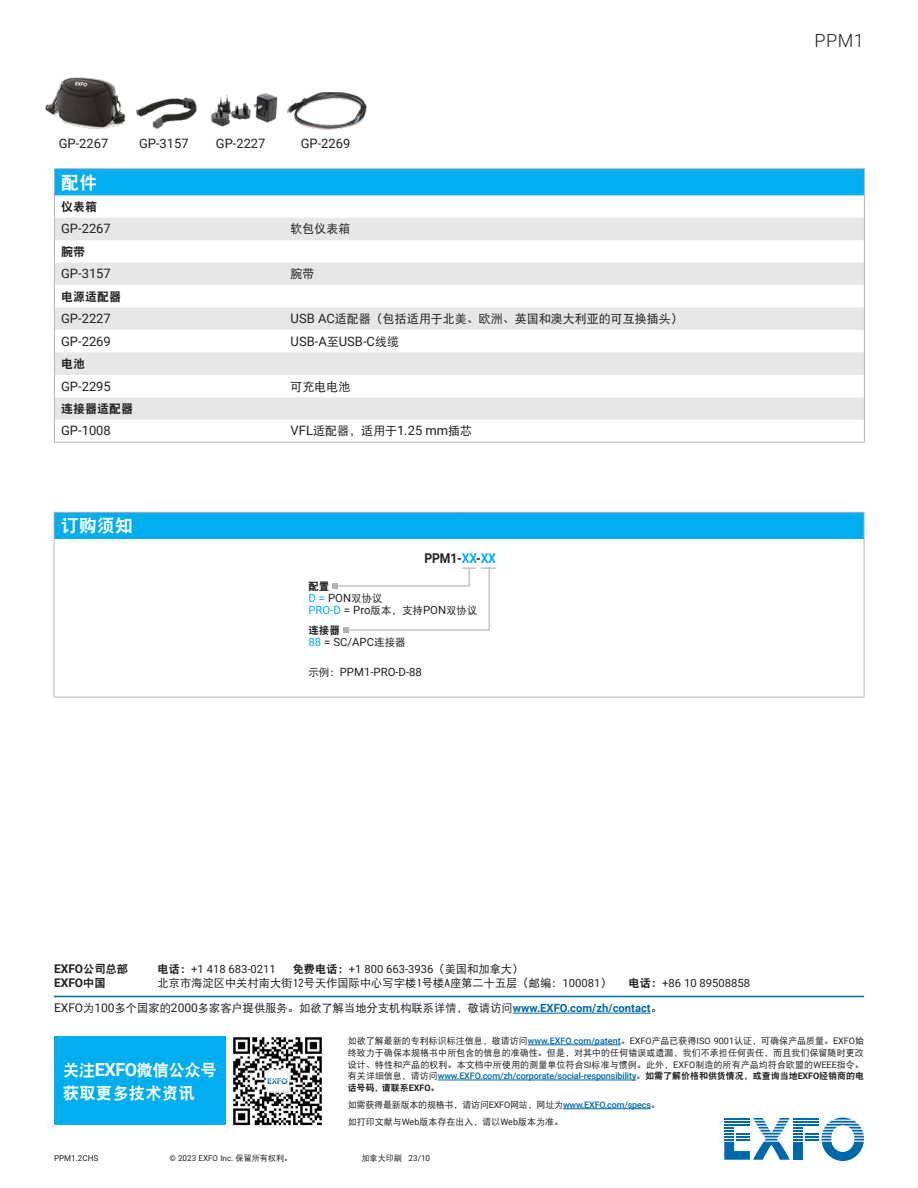
<style>
.page{position:relative;width:918px;height:1188px;background:#fff}
.page>*{position:absolute;margin:0;border:0;box-sizing:border-box;transform-origin:0 0}
.t1{font:300 18.15px "Roboto";color:#231f20}
.t2{font:18px "DF Hei W9";color:#fff}
.t3{font:16.5px/22.5px "DF Hei W9";color:#fff}
.t4{font:700 13.5px "Roboto";letter-spacing:-.01em;color:#231f20;scale:.9 1}
.t5{font:12.9px "Roboto";color:#231f20}
.t6{font:12px "DF Hei W5";color:#231f20}
.t7{font:12px "DF Hei W9";color:#231f20}
.t8{font:700 12px "Roboto";color:#231f20}
.t9{font:11.4px "Roboto";color:#231f20}
.t10{font:11.25px "DF Hei W5";color:#231f20}
.t11{font:11.25px "Roboto";color:#231f20}
.t12{font:10.5px "DF Hei W5";color:#231f20}
.t13{font:10.5px "DF Hei W9";color:#231f20}
.t14{font:9px/11.7px "DF Hei W5";letter-spacing:.01em;color:#231f20;text-align:justify}
.t15{font:500 9px "Roboto";letter-spacing:-.01em;color:#0068a9}
.t16{font:9px/17.1px "DF Hei W5";letter-spacing:-.02em;color:#231f20}
.t17{font:9px "DF Hei W9";letter-spacing:-.01em;color:#231f20}
.t18{font:8.1px "Roboto";color:#231f20}
.t19{font:8.1px "DF Hei W5";color:#231f20}
.s1{font-family:"Roboto";font-size:12.9px}
.s2{font-family:"DF Hei W5";font-size:12px}
.s3{color:#00aeef}
.s4{font-family:"DF Hei W5";font-size:10.5px}
.s5{font-family:"Roboto";font-size:11.4px;color:#00aeef}
.s6{font-family:"Roboto";font-size:11.4px}
.s7{font-family:"DF Hei W9";font-weight:400;font-size:11.25px}
.s8{font-family:"DF Hei W9"}
.s9{font-family:"DF Hei W5"}
.s10{font-family:"Roboto"}
.s11{font-family:"Roboto";font-size:12px}
.s12{font-family:"Roboto";font-weight:700;color:#0068a9}
.s13{font-family:"Roboto";font-weight:700;font-size:18px}
.s14{font-family:"Roboto";font-weight:500;color:#0068a9}
.s15{font-family:"DF Hei W5";font-weight:400;color:#231f20}
.s16{font-family:"DF Hei W9";font-weight:400;color:#231f20}
.s17{font-weight:700;color:#231f20}
.s18{font-family:"Roboto";font-weight:700}
</style>
<div class="page">
<svg style="left:724px;top:1118px;width:140px;height:43px"></svg>
<hr style="left:724px;top:1124px;width:26px;height:2px;background:#0068a9">
<hr style="left:528px;top:1045px;width:93px;height:1px;background:#0068a9">
<hr style="left:438px;top:1080px;width:198px;height:1px;background:#0068a9">
<hr style="left:563px;top:1108px;width:88px;height:1px;background:#0068a9">
<div style="left:54px;top:1037px;width:172px;height:88px;background:#00aeef"></div>
<img style="left:233px;top:1037px;width:89px;height:89px">
<hr style="left:54px;top:996px;width:810px;height:1px;background:#0068a9">
<hr style="left:513px;top:1013px;width:138px;height:1px;background:#0068a9">
<div style="left:54px;top:512px;width:810px;height:27px;background:#00aeef"></div>
<svg style="left:55px;top:539px;width:809px;height:158px"></svg>
<hr style="left:54px;top:512px;width:405px;height:1px;background:#b2b3b7">
<svg style="left:54px;top:513px;width:1px;height:26px"></svg>
<hr style="left:459px;top:512px;width:405px;height:1px;background:#b2b3b7">
<svg style="left:864px;top:513px;width:1px;height:26px"></svg>
<hr style="left:54px;top:539px;width:1px;height:158px;background:#b2b3b7">
<hr style="left:864px;top:539px;width:1px;height:158px;background:#b2b3b7">
<hr style="left:54px;top:697px;width:405px;height:1px;background:#b2b3b7">
<hr style="left:459px;top:697px;width:405px;height:1px;background:#b2b3b7">
<svg style="left:332px;top:566px;width:164px;height:67px"></svg>
<img style="left:210px;top:93px;width:68px;height:34px">
<img style="left:287px;top:92px;width:80px;height:38px">
<img style="left:45px;top:77px;width:81px;height:52px">
<img style="left:135px;top:97px;width:62px;height:32px">
<div style="left:54px;top:169px;width:810px;height:26px;background:#00aeef"></div>
<svg style="left:55px;top:195px;width:809px;height:247px"></svg>
<svg style="left:55px;top:218px;width:809px;height:202px;fill:#e6e7e9"></svg>
<hr style="left:54px;top:168px;width:230px;height:1px;background:#b2b3b7">
<hr style="left:284px;top:168px;width:581px;height:1px;background:#b2b3b7">
<svg style="left:54px;top:169px;width:1px;height:273px"></svg>
<svg style="left:864px;top:169px;width:1px;height:273px"></svg>
<hr style="left:54px;top:442px;width:230px;height:1px;background:#b2b3b7">
<hr style="left:284px;top:442px;width:581px;height:1px;background:#b2b3b7">
<h3 class="t5" style="left:59px;top:134px;width:51px">GP-2267</h3>
<h3 class="t5" style="left:139px;top:134px;width:51px">GP-3157</h3>
<h3 class="t5" style="left:216px;top:135px;width:51px">GP-2227</h3>
<h3 class="t5" style="left:301px;top:135px;width:51px">GP-2269</h3>
<h2 class="t2" style="left:61px;top:173px;width:38px">配件</h2>
<h3 class="t7" style="left:61px;top:201px;width:37px">仪表箱</h3>
<h3 class="t5" style="left:61px;top:220px;width:51px">GP-2267</h3>
<h3 class="t6" style="left:291px;top:223px;width:61px">软包仪表箱</h3>
<h3 class="t7" style="left:61px;top:245px;width:25px">腕带</h3>
<h3 class="t5" style="left:61px;top:265px;width:51px">GP-3157</h3>
<h3 class="t6" style="left:291px;top:268px;width:25px">腕带</h3>
<h3 class="t7" style="left:61px;top:290px;width:61px">电源适配器</h3>
<h3 class="t5" style="left:61px;top:310px;width:51px">GP-2227</h3>
<h3 class="t6" style="left:291px;top:313px;width:394px"><span class="s1">USB AC</span>适配器（包括适用于北美、欧洲、英国和澳大利亚的可互换插头）</h3>
<h3 class="t5" style="left:61px;top:332px;width:51px">GP-2269</h3>
<h3 class="t5" style="left:291px;top:332px;width:110px">USB-A<span class="s2">至</span>USB-C<span class="s2">线缆</span></h3>
<h3 class="t7" style="left:61px;top:358px;width:25px">电池</h3>
<h3 class="t5" style="left:61px;top:377px;width:51px">GP-2295</h3>
<h3 class="t6" style="left:291px;top:380px;width:61px">可充电电池</h3>
<h3 class="t7" style="left:61px;top:403px;width:73px">连接器适配器</h3>
<h3 class="t5" style="left:61px;top:422px;width:51px">GP-1008</h3>
<h3 class="t5" style="left:291px;top:422px;width:183px">VFL<span class="s2">适配器，适用于</span>1.25 mm<span class="s2">插芯</span></h3>
<h2 class="t2" style="left:61px;top:517px;width:73px">订购须知</h2>
<h3 class="t4" style="left:424px;top:549px;width:81px">PPM1-<span class="s3">XX</span>-<span class="s3">XX</span></h3>
<p class="t13" style="left:308px;top:581px;width:22px">配置</p>
<p class="t9" style="left:308px;top:590px;width:76px"><span class="s3">D =</span> PON<span class="s4">双协议</span></p>
<p class="t12" style="left:308px;top:605px;width:171px"><span class="s5">PRO-D</span> <span class="s6">= Pro</span>版本，支持<span class="s6">PON</span>双协议</p>
<p class="t13" style="left:308px;top:625px;width:33px">连接器</p>
<p class="t9" style="left:308px;top:634px;width:99px"><span class="s3">88</span> = SC/APC<span class="s4">连接器</span></p>
<p class="t9" style="left:308px;top:664px;width:115px"><span class="s4">示例：</span>PPM1-PRO-D-88</p>
<h1 class="t1" style="left:815px;top:28px;width:51px">PPM1</h1>
<h3 class="t8" style="left:54px;top:960px;width:76px">EXFO<span class="s7">公司总部</span></h3>
<p class="t11" style="left:158px;top:961px;width:120px"><span class="s8">电话：</span>+1 418 683-0211</p>
<p class="t11" style="left:293px;top:961px;width:232px"><span class="s8">免费电话：</span>+1 800 663-3936<span class="s9">（美国和加拿大）</span></p>
<h3 class="t8" style="left:54px;top:974px;width:53px">EXFO<span class="s7">中国</span></h3>
<p class="t10" style="left:158px;top:977px;width:456px">北京市海淀区中关村南大街12号天作国际中心写字楼1号楼A座第二十五层（邮编：<span class="s10">100081</span>）</p>
<p class="t11" style="left:629px;top:975px;width:123px"><span class="s8">电话：</span>+86 10 89508858</p>
<p class="t10" style="left:54px;top:1003px;width:609px"><span class="s11">EXFO</span>为<span class="s11">100</span>多个国家的<span class="s11">2000</span>多家客户提供服务。如欲了解当地分支机构联系详情，敬请访问<span class="s12">www.EXFO.com/zh/contact</span>。</p>
<h3 class="t3" style="left:63px;top:1059px;width:156px">关注<span class="s13">EXFO</span>微信公众号获取更多技术资讯</h3>
<p class="t14" style="left:348px;top:1035px;width:518px">如欲了解最新的专利标识标注信息，敬请访问<span class="s14">www.EXFO.com/patent</span>。<span class="s10">EXFO</span>产品已获得<span class="s10">ISO 9001</span>认证，可确保产品质量。<span class="s10">EXFO</span>始终致力于确保本规格书中所包含的信息的准确性。但是，对其中的任何错误或遗漏，我们不承担任何责任，而且我们保留随时更改设计、特性和产品的权利。本文档中所使用的测量单位符合<span class="s10">SI</span>标准与惯例。此外，<span class="s10">EXFO</span>制造的所有产品均符合欧盟的<span class="s10">WEEE</span>指令。</p>
<p class="t15" style="left:348px;top:1070px;width:518px"><span class="s15">有关详细信息，请访问</span>www.EXFO.com/zh/corporate/social-responsibility<span class="s15">。</span><span class="s16">如需了解价格和供货情况，或查询当地</span><span class="s17">EXFO</span><span class="s16">经销商的电</span></p>
<p class="t17" style="left:348px;top:1083px;width:93px">话号码，请联系<span class="s18">EXFO</span>。</p>
<p class="t16" style="left:348px;top:1096px;width:314px">如需获得最新版本的规格书，请访问<span class="s10">EXFO</span>网站，网址为<span class="s14">www.EXFO.com/specs</span>。如打印文献与<span class="s10">Web</span>版本存在出入，请以<span class="s10">Web</span>版本为准。</p>
<p class="t18" style="left:54px;top:1152px;width:46px">PPM1.2CHS</p>
<p class="t18" style="left:169px;top:1152px;width:124px">© 2023 EXFO Inc. <span class="s9">保留所有权利。</span></p>
<p class="t19" style="left:362px;top:1154px;width:70px">加拿大印刷 <span class="s10">23/10</span></p>
</div>
